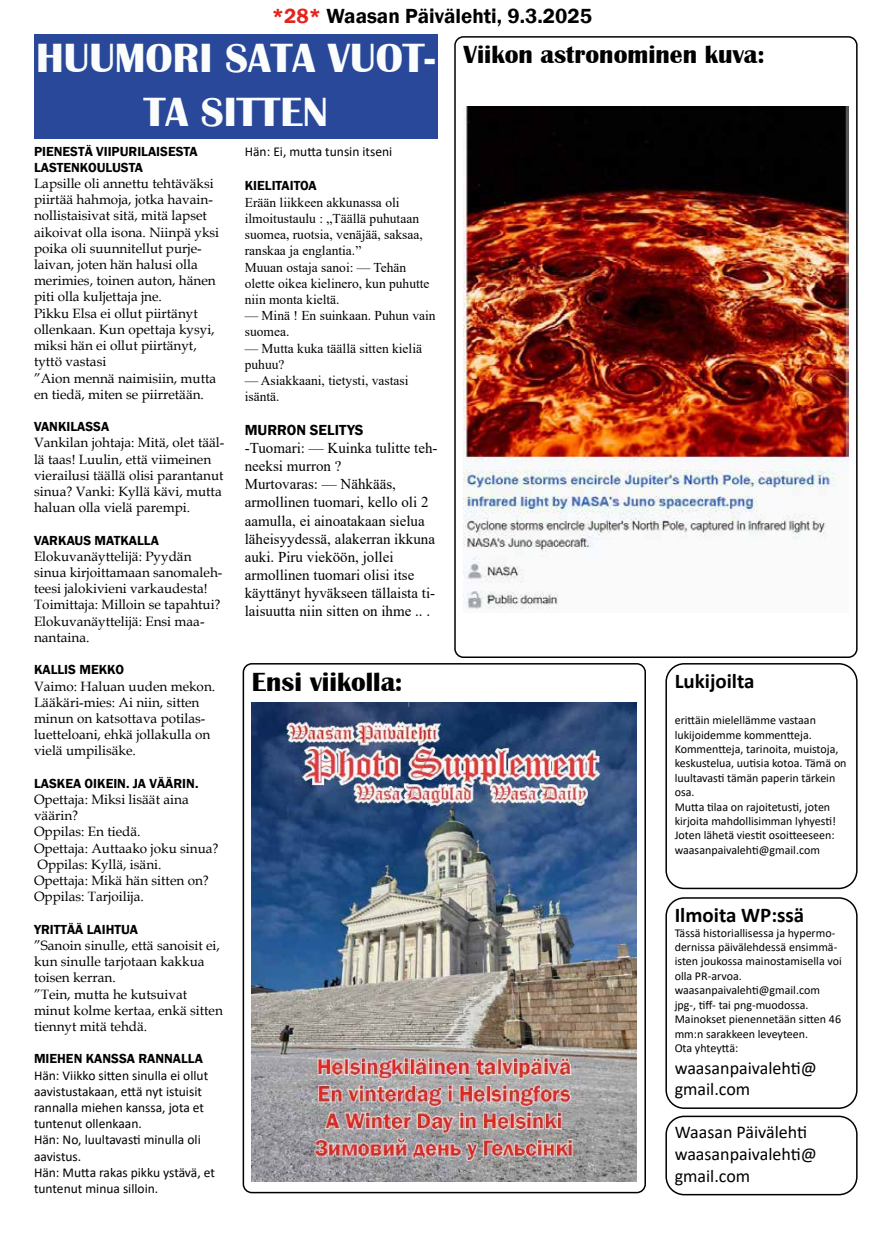
<style>
.page{position:relative;width:893px;height:1234px;background:#fff}
.page>*{position:absolute;margin:0;border:0;box-sizing:border-box;transform-origin:0 0}
.t1{font:700 42px/54px "Britannic";color:#fbfdfc;text-align:center}
.t2{font:700 27px "Britannic";color:#000}
.t3{font:700 25.5px "Britannic";color:#000}
.t4{font:600 21px "Franklin Gothic";color:#000}
.t5{font:700 21px "Calibri";color:#000}
.t6{font:18px/21.6px "Calibri";color:#000}
.t7{font:15px/18px "Times New Roman";color:#000}
.t8{font:600 15px "Franklin Gothic";color:#000}
.t9{font:13.5px/16.2px "Book Antiqua";color:#000}
.t10{font:13.5px/16.2px "Times New Roman";color:#000}
.t11{font:13.5px/16.2px "Calibri";color:#000}
.t12{font:600 13.5px/16.2px "Franklin Gothic";color:#000}
.t13{font:12px/14.4px "Calibri";color:#000}
.s1{color:#e5231d}
</style>
<div class="page">
<div style="left:34px;top:34px;width:403px;height:104px;background:#2a4899"></div>
<div style="left:454px;top:36px;width:404px;height:622px;border:2px solid #000;border-radius:9px"></div>
<div style="left:665px;top:663px;width:193px;height:226px;border:2px solid #000;border-radius:18px"></div>
<div style="left:665px;top:897px;width:193px;height:211px;border:2px solid #000;border-radius:18px"></div>
<div style="left:665px;top:1115px;width:193px;height:80px;border:2px solid #000;border-radius:18px"></div>
<img style="left:463px;top:107px;width:385px;height:502px">
<div style="left:243px;top:663px;width:403px;height:529px;border:2px solid #000;border-radius:9px"></div>
<img style="left:252px;top:702px;width:385px;height:479px">
<h3 class="t4" style="left:272px;top:3px;width:322px"><span class="s1">*28*</span> Waasan Päivälehti, 9.3.2025</h3>
<h1 class="t1" style="left:36px;top:31px;width:401px">HUUMORI SATA VUOT-<br>TA SITTEN</h1>
<h3 class="t3" style="left:463px;top:40px;width:303px">Viikon astronominen kuva:</h3>
<p class="t12" style="left:34px;top:143px;width:165px">PIENESTÄ VIIPURILAISESTA<br>LASTENKOULUSTA</p>
<p class="t9" style="left:34px;top:175px;width:187px">Lapsille oli annettu tehtäväksi piirtää hahmoja, jotka havain&shy;nollistaisivat sitä, mitä lapset aikoivat olla isona. Niinpä yksi poika oli suunnitellut purje&shy;laivan, joten hän halusi olla merimies, toinen auton, hänen piti olla kuljettaja jne.<br>Pikku Elsa ei ollut piirtänyt ollenkaan. Kun opettaja kysyi, miksi hän ei ollut piirtänyt, tyttö vastasi<br>”Aion mennä naimisiin, mutta en tiedä, miten se piirretään.</p>
<p class="t12" style="left:34px;top:418px;width:77px">VANKILASSA</p>
<p class="t9" style="left:34px;top:434px;width:192px">Vankilan johtaja: Mitä, olet tääl&shy;lä taas! Luulin, että viimeinen vierailusi täällä olisi parantanut sinua? Vanki: Kyllä kävi, mutta haluan olla vielä parempi.</p>
<p class="t12" style="left:34px;top:532px;width:126px">VARKAUS MATKALLA</p>
<p class="t9" style="left:34px;top:547px;width:190px">Elokuvanäyttelijä: Pyydän sinua kirjoittamaan sanomaleh&shy;teesi jalokivieni varkaudesta!<br>Toimittaja: Milloin se tapahtui?<br>Elokuvanäyttelijä: Ensi maa&shy;nantaina.</p>
<p class="t12" style="left:34px;top:661px;width:91px">KALLIS MEKKO</p>
<p class="t9" style="left:34px;top:677px;width:183px">Vaimo: Haluan uuden mekon.<br>Lääkäri-mies: Ai niin, sitten minun on katsottava potilas&shy;luetteloani, ehkä jollakulla on vielä umpilisäke.</p>
<p class="t12" style="left:34px;top:775px;width:166px">LASKEA OIKEIN. JA VÄÄRIN.</p>
<p class="t9" style="left:34px;top:790px;width:186px">Opettaja: Miksi lisäät aina väärin?<br>Oppilas: En tiedä.<br>Opettaja: Auttaako joku sinua?<br>Oppilas: Kyllä, isäni.<br>Opettaja: Mikä hän sitten on?<br>Oppilas: Tarjoilija.</p>
<p class="t12" style="left:34px;top:921px;width:105px">YRITTÄÄ LAIHTUA</p>
<p class="t9" style="left:34px;top:936px;width:190px">”Sanoin sinulle, että sanoisit ei, kun sinulle tarjotaan kakkua toisen kerran.<br>”Tein, mutta he kutsuivat minut kolme kertaa, enkä sitten tiennyt mitä tehdä.</p>
<p class="t12" style="left:34px;top:1050px;width:170px">MIEHEN KANSSA RANNALLA</p>
<p class="t11" style="left:34px;top:1066px;width:182px">Hän: Viikko sitten sinulla ei ollut aavistustakaan, että nyt istuisit rannalla miehen kanssa, jota et tuntenut ollenkaan.<br>Hän: No, luultavasti minulla oli aavistus.<br>Hän: Mutta rakas pikku ystävä, et tuntenut minua silloin.</p>
<p class="t11" style="left:245px;top:143px;width:149px">Hän: Ei, mutta tunsin itseni</p>
<p class="t12" style="left:245px;top:178px;width:74px">KIELITAITOA</p>
<p class="t10" style="left:245px;top:193px;width:186px">Erään liikkeen akkunassa oli ilmoitustaulu : „Täällä puhutaan suomea, ruotsia, venäjää, saksaa, ranskaa ja englantia.”<br>Muuan ostaja sanoi: — Tehän olette oikea kielinero, kun puhutte niin monta kieltä.</p>
<p class="t10" style="left:245px;top:307px;width:192px">— Minä ! En suinkaan. Puhun vain suomea.</p>
<p class="t10" style="left:245px;top:339px;width:179px">— Mutta kuka täällä sitten kieliä puhuu?</p>
<p class="t10" style="left:245px;top:372px;width:165px">— Asiakkaani, tietysti, vastasi isäntä.</p>
<p class="t8" style="left:245px;top:421px;width:120px">MURRON SELITYS</p>
<p class="t7" style="left:245px;top:439px;width:194px">-Tuomari: — Kuinka tulitte teh&shy;neeksi murron ?<br>Murtovaras: — Nähkääs, armollinen tuomari, kello oli 2 aamulla, ei ainoatakaan sielua läheisyydessä, alakerran ikkuna auki. Piru vieköön, jollei armollinen tuomari olisi itse käyttänyt hyväkseen tällaista ti&shy;laisuutta niin sitten on ihme .. .</p>
<h2 class="t2" style="left:252px;top:666px;width:152px">Ensi viikolla:</h2>
<h3 class="t5" style="left:675px;top:666px;width:81px">Lukijoilta</h3>
<p class="t13" style="left:675px;top:712px;width:173px">erittäin mielellämme vastaan lukijoidemme kommentteja.<br>Kommentteja, tarinoita, muistoja, keskustelua, uutisia kotoa. Tämä on luultavasti tämän paperin tärkein osa.<br>Mutta tilaa on rajoitetusti, joten kirjoita mahdollisimman lyhyesti!<br>Joten lähetä viestit osoitteeseen: waasanpaivalehti@gmail.com</p>
<h3 class="t5" style="left:675px;top:900px;width:131px">Ilmoita WP:ssä</h3>
<p class="t13" style="left:675px;top:924px;width:169px">Tässä historiallisessa ja hypermo&shy;dernissa päivälehdessä ensimmä&shy;isten joukossa mainostamisella voi olla PR-arvoa. waasanpaivalehti@gmail.com jpg-, tiff- tai png-muodossa.<br>Mainokset pienennetään sitten 46 mm:n sarakkeen leveyteen.<br>Ota yhteyttä:</p>
<h3 class="t6" style="left:675px;top:1056px;width:144px">waasanpaivalehti@ gmail.com</h3>
<h3 class="t6" style="left:675px;top:1120px;width:144px">Waasan Päivälehti waasanpaivalehti@ gmail.com</h3>
</div>
